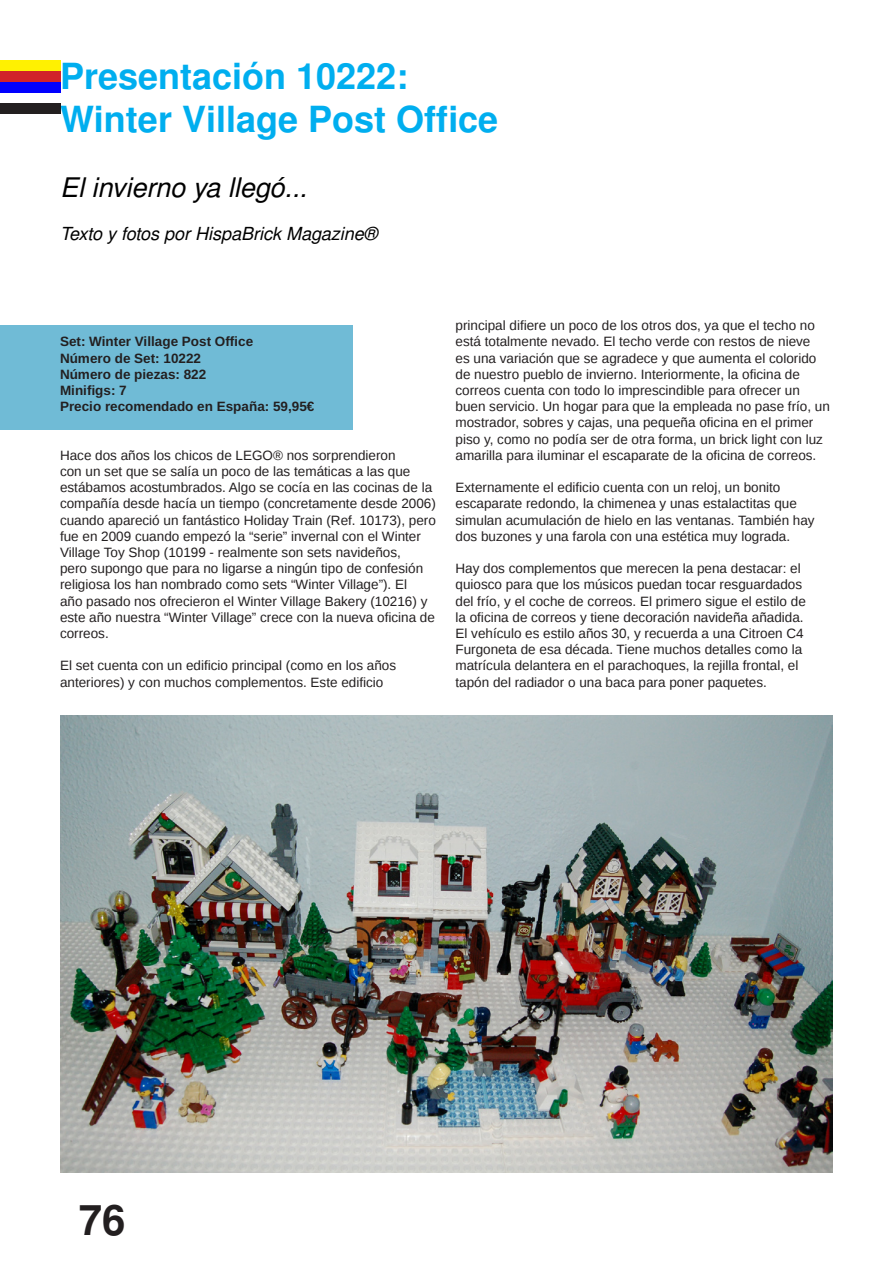
<style>
.page{position:relative;width:893px;height:1263px;background:#fff}
.page>*{position:absolute;margin:0;border:0;box-sizing:border-box;transform-origin:0 0}
.t1{font:700 42px "Free Sans";color:#231f20}
.t2{font:700 36px/43.2px "Free Sans";color:#00aeef}
.t3{font:italic 27px "Free Sans";color:#000}
.t4{font:italic 18px "Free Sans";color:#000}
.t5{font:13.5px/16.2px "Liberation Sans";color:#231f20}
.t6{font:700 13.5px/16.2px "Liberation Sans";color:#231f20}
</style>
<div class="page">
<div style="left:0;top:325px;width:353px;height:104px;background:#70bbd6"></div>
<img style="left:60px;top:716px;width:773px;height:457px">
<div style="left:0;top:103px;width:60px;height:11px;background:#231f20"></div>
<div style="left:0;top:82px;width:60px;height:11px;background:#00f"></div>
<div style="left:0;top:71px;width:60px;height:11px;background:#d1232a"></div>
<div style="left:0;top:60px;width:60px;height:11px;background:#fff101"></div>
<h2 class="t2" style="left:60px;top:56px;width:440px">Presentación 10222:<br>Winter Village Post Office</h2>
<h3 class="t3" style="left:60px;top:175px;width:249px">El invierno ya llegó...</h3>
<h3 class="t4" style="left:60px;top:226px;width:319px">Texto y fotos por HispaBrick Magazine®</h3>
<p class="t6" style="left:60px;top:334px;width:256px">Set: Winter Village Post Office<br>Número de Set: 10222<br>Número de piezas: 822<br>Minifigs: 7<br>Precio recomendado en España: 59,95€</p>
<p class="t5" style="left:60px;top:447px;width:377px">Hace dos años los chicos de LEGO® nos sorprendieron<br>con un set que se salía un poco de las temáticas a las que estábamos acostumbrados. Algo se cocía en las cocinas de la compañía desde hacía un tiempo (concretamente desde 2006) cuando apareció un fantástico Holiday Train (Ref. 10173), pero fue en 2009 cuando empezó la “serie” invernal con el Winter Village Toy Shop (10199 - realmente son sets navideños,<br>pero supongo que para no ligarse a ningún tipo de confesión religiosa los han nombrado como sets “Winter Village”). El<br>año pasado nos ofrecieron el Winter Village Bakery (10216) y este año nuestra “Winter Village” crece con la nueva oficina de correos.</p>
<p class="t5" style="left:60px;top:658px;width:338px">El set cuenta con un edificio principal (como en los años anteriores) y con muchos complementos. Este edificio</p>
<p class="t5" style="left:455px;top:317px;width:376px">principal difiere un poco de los otros dos, ya que el techo no está totalmente nevado. El techo verde con restos de nieve<br>es una variación que se agradece y que aumenta el colorido de nuestro pueblo de invierno. Interiormente, la oficina de correos cuenta con todo lo imprescindible para ofrecer un buen servicio. Un hogar para que la empleada no pase frío, un mostrador, sobres y cajas, una pequeña oficina en el primer piso y, como no podía ser de otra forma, un brick light con luz amarilla para iluminar el escaparate de la oficina de correos.</p>
<p class="t5" style="left:455px;top:479px;width:361px">Externamente el edificio cuenta con un reloj, un bonito escaparate redondo, la chimenea y unas estalactitas que simulan acumulación de hielo en las ventanas. También hay dos buzones y una farola con una estética muy lograda.</p>
<p class="t5" style="left:455px;top:560px;width:352px">Hay dos complementos que merecen la pena destacar: el quiosco para que los músicos puedan tocar resguardados del frío, y el coche de correos. El primero sigue el estilo de la oficina de correos y tiene decoración navideña añadida.<br>El vehículo es estilo años 30, y recuerda a una Citroen C4<br>Furgoneta de esa década. Tiene muchos detalles como la matrícula delantera en el parachoques, la rejilla frontal, el tapón del radiador o una baca para poner paquetes.</p>
<h1 class="t1" style="left:79px;top:1201px;width:48px">76</h1>
</div>
